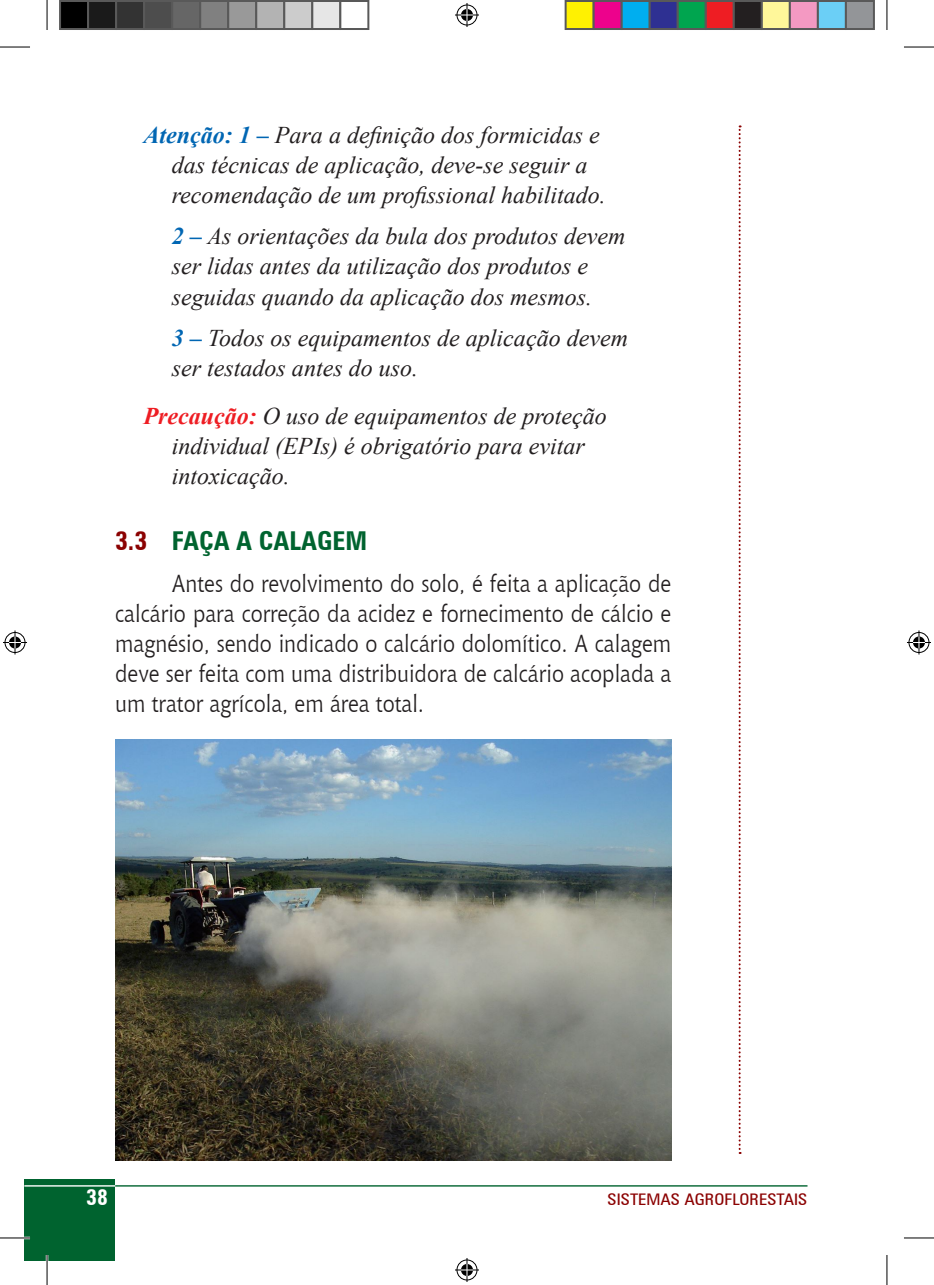
<style>
.page{position:relative;width:934px;height:1285px;background:#fff}
.page>*{position:absolute;margin:0;border:0;box-sizing:border-box;transform-origin:0 0}
.t1{font:700 condensed 26px "Zurich BT";color:#00632f}
.t2{font:italic 24px/30px "Times New Roman";color:#231f20}
.t3{font:24px/30px "Chianti BT";color:#231f20;text-align:justify;scale:.9 1}
.t4{font:700 condensed 22px "Zurich BT";color:#fff}
.t5{font:condensed 16px "Zurich BT";color:#8b0202;scale:1.1 1}
.s1{font-weight:700;color:#0166b3}
.s2{font-weight:700;color:#ee1d23}
.s3{color:#8b0202}
</style>
<div class="page">
<hr style="left:115px;top:1185px;width:692px;height:1px;background:#00632f">
<svg style="left:738px;top:125px;width:2px;height:1029px"></svg>
<div style="left:24px;top:1179px;width:91px;height:81px;background:#00632f"></div>
<hr style="left:24px;top:1185px;width:91px;height:1px;background:#fff">
<img style="left:115px;top:740px;width:556px;height:420px">
<hr style="left:0;top:1236px;width:30px;height:3px;background:#fff">
<hr style="left:46px;top:1255px;width:2px;height:30px;background:#fff">
<hr style="left:0;top:47px;width:30px;height:1px;background:#000">
<hr style="left:903px;top:47px;width:30px;height:1px;background:#000">
<hr style="left:0;top:1237px;width:30px;height:1px;background:#000">
<hr style="left:903px;top:1237px;width:30px;height:1px;background:#000">
<hr style="left:47px;top:0;width:1px;height:30px;background:#000">
<hr style="left:47px;top:1255px;width:1px;height:30px;background:#000">
<hr style="left:886px;top:0;width:1px;height:30px;background:#000">
<hr style="left:886px;top:1255px;width:1px;height:30px;background:#000">
<svg style="left:455px;top:3px;width:24px;height:24px"></svg>
<svg style="left:455px;top:1258px;width:24px;height:24px"></svg>
<svg style="left:3px;top:630px;width:24px;height:24px"></svg>
<svg style="left:907px;top:630px;width:23px;height:24px"></svg>
<div style="left:60px;top:1px;width:28px;height:28px;background:#000"></div>
<div style="left:59px;top:0;width:30px;height:30px;border:2px solid #595959"></div>
<div style="left:88px;top:1px;width:28px;height:28px;background:#1a1a1a"></div>
<div style="left:87px;top:0;width:30px;height:30px;border:2px solid #595959"></div>
<div style="left:116px;top:1px;width:28px;height:28px;background:#333"></div>
<div style="left:115px;top:0;width:30px;height:30px;border:2px solid #595959"></div>
<div style="left:144px;top:1px;width:28px;height:28px;background:#4d4d4d"></div>
<div style="left:143px;top:0;width:30px;height:30px;border:2px solid #595959"></div>
<div style="left:172px;top:1px;width:28px;height:28px;background:#666"></div>
<div style="left:171px;top:0;width:30px;height:30px;border:2px solid #595959"></div>
<div style="left:200px;top:1px;width:28px;height:28px;background:#808080"></div>
<div style="left:199px;top:0;width:30px;height:30px;border:2px solid #595959"></div>
<div style="left:228px;top:1px;width:28px;height:28px;background:#999"></div>
<div style="left:227px;top:0;width:30px;height:30px;border:2px solid #595959"></div>
<div style="left:256px;top:1px;width:28px;height:28px;background:#b3b3b3"></div>
<div style="left:255px;top:0;width:30px;height:30px;border:2px solid #595959"></div>
<div style="left:284px;top:1px;width:28px;height:28px;background:#ccc"></div>
<div style="left:283px;top:0;width:30px;height:30px;border:2px solid #595959"></div>
<div style="left:312px;top:1px;width:28px;height:28px;background:#e6e6e6"></div>
<div style="left:311px;top:0;width:30px;height:30px;border:2px solid #595959"></div>
<div style="left:339px;top:0;width:30px;height:30px;border:2px solid #595959"></div>
<div style="left:565px;top:1px;width:28px;height:28px;background:#fff101"></div>
<div style="left:564px;top:0;width:30px;height:30px;border:2px solid #595959"></div>
<div style="left:593px;top:1px;width:28px;height:28px;background:#ed028c"></div>
<div style="left:592px;top:0;width:30px;height:30px;border:2px solid #595959"></div>
<div style="left:621px;top:1px;width:28px;height:28px;background:#00aeef"></div>
<div style="left:620px;top:0;width:30px;height:30px;border:2px solid #595959"></div>
<div style="left:649px;top:1px;width:28px;height:28px;background:#2e3092"></div>
<div style="left:648px;top:0;width:30px;height:30px;border:2px solid #595959"></div>
<div style="left:677px;top:1px;width:28px;height:28px;background:#00a54f"></div>
<div style="left:676px;top:0;width:30px;height:30px;border:2px solid #595959"></div>
<div style="left:705px;top:1px;width:28px;height:28px;background:#ee1d23"></div>
<div style="left:704px;top:0;width:30px;height:30px;border:2px solid #595959"></div>
<div style="left:733px;top:1px;width:28px;height:28px;background:#231f20"></div>
<div style="left:732px;top:0;width:30px;height:30px;border:2px solid #595959"></div>
<div style="left:761px;top:1px;width:28px;height:28px;background:#fff79a"></div>
<div style="left:760px;top:0;width:30px;height:30px;border:2px solid #595959"></div>
<div style="left:789px;top:1px;width:28px;height:28px;background:#f499c2"></div>
<div style="left:788px;top:0;width:30px;height:30px;border:2px solid #595959"></div>
<div style="left:817px;top:1px;width:28px;height:28px;background:#6bcff6"></div>
<div style="left:816px;top:0;width:30px;height:30px;border:2px solid #595959"></div>
<div style="left:845px;top:1px;width:28px;height:28px;background:#939598"></div>
<div style="left:844px;top:0;width:30px;height:30px;border:2px solid #595959"></div>
<p class="t2" style="left:172px;top:119px;width:435px;text-indent:-28px"><span class="s1">Atenção: 1 –</span> Para a definição dos formicidas e das técnicas de aplicação, deve-se seguir a recomendação de um profissional habilitado.</p>
<p class="t2" style="left:172px;top:221px;width:455px"><span class="s1">2 –</span> As orientações da bula dos produtos devem ser lidas antes da utilização dos produtos e seguidas quando da aplicação dos mesmos.</p>
<p class="t2" style="left:172px;top:322px;width:457px"><span class="s1">3 –</span> Todos os equipamentos de aplicação devem ser testados antes do uso.</p>
<p class="t2" style="left:172px;top:400px;width:436px;text-indent:-28px"><span class="s2">Precaução:</span> O uso de equipamentos de proteção individual (EPIs) é obrigatório para evitar intoxicação.</p>
<p class="t1" style="left:115px;top:525px;width:85px"><span class="s3">3.3</span> FAÇA</p>
<p class="t1" style="left:236px;top:525px;width:39px">A CALAGEM</p>
<p class="t3" style="left:115px;top:567px;width:619px;text-indent:57px">Antes do revolvimento do solo, é feita a aplicação de calcário para correção da acidez e fornecimento de cálcio e magnésio, sendo indicado o calcário dolomítico. A calagem deve ser feita com uma distribuidora de calcário acoplada a um trator agrícola, em área total.</p>
<p class="t4" style="left:86px;top:1184px;width:23px">38</p>
<p class="t5" style="left:607px;top:1189px;width:183px">SISTEMAS AGROFLORESTAIS</p>
</div>
